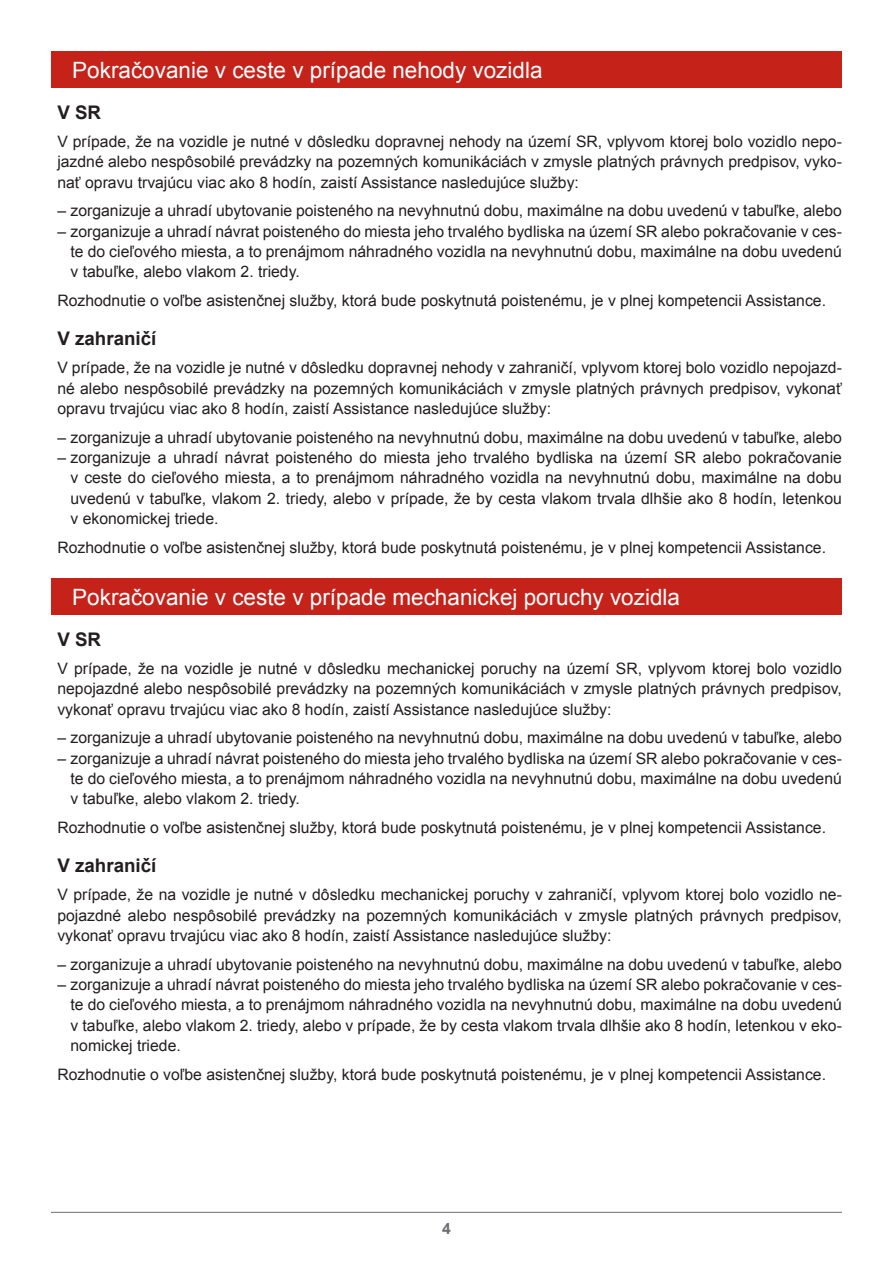
<style>
.page{position:relative;width:893px;height:1263px;background:#fff}
.page>*{position:absolute;margin:0;border:0;box-sizing:border-box;transform-origin:0 0}
.t1{font:22.5px "Arial";color:#fff}
.t2{font:700 18.75px "Arial";color:#231f20}
.t3{font:15.75px/20.2px "Arial";color:#231f20;text-align:justify}
.t4{font:700 15.75px "Arial";color:#6c6d70}
</style>
<div class="page">
<hr style="left:51px;top:1212px;width:791px;height:1px;background:#6c6d70">
<div style="left:51px;top:578px;width:791px;height:37px;background:#c5221a"></div>
<div style="left:51px;top:51px;width:791px;height:37px;background:#c5221a"></div>
<h1 class="t1" style="left:72px;top:55px;width:472px">Pokračovanie v ceste v prípade nehody vozidla</h1>
<p class="t2" style="left:57px;top:99px;width:45px">V SR</p>
<p class="t3" style="left:57px;top:132px;width:786px">V prípade, že na vozidle je nutné v dôsledku dopravnej nehody na území SR, vplyvom ktorej bolo vozidlo nepo&shy;jazdné alebo nespôsobilé prevádzky na pozemných komunikáciách v zmysle platných právnych predpisov, vyko&shy;nať opravu trvajúcu viac ako 8 hodín, zaistí Assistance nasledujúce služby:</p>
<p class="t3" style="left:57px;top:201px;width:786px">– zorganizuje a uhradí ubytovanie poisteného na nevyhnutnú dobu, maximálne na dobu uvedenú v tabuľke, alebo</p>
<p class="t3" style="left:71px;top:221px;width:773px;text-indent:-13px">– zorganizuje a uhradí návrat poisteného do miesta jeho trvalého bydliska na území SR alebo pokračovanie v ces&shy;te do cieľového miesta, a to prenájmom náhradného vozidla na nevyhnutnú dobu, maximálne na dobu uvedenú v tabuľke, alebo vlakom 2. triedy.</p>
<p class="t3" style="left:57px;top:290px;width:770px">Rozhodnutie o voľbe asistenčnej služby, ktorá bude poskytnutá poistenému, je v plnej kompetencii Assistance.</p>
<p class="t2" style="left:57px;top:326px;width:101px">V zahraničí</p>
<p class="t3" style="left:57px;top:358px;width:786px">V prípade, že na vozidle je nutné v dôsledku dopravnej nehody v zahraničí, vplyvom ktorej bolo vozidlo nepojazd&shy;né alebo nespôsobilé prevádzky na pozemných komunikáciách v zmysle platných právnych predpisov, vykonať opravu trvajúcu viac ako 8 hodín, zaistí Assistance nasledujúce služby:</p>
<p class="t3" style="left:57px;top:427px;width:786px">– zorganizuje a uhradí ubytovanie poisteného na nevyhnutnú dobu, maximálne na dobu uvedenú v tabuľke, alebo</p>
<p class="t3" style="left:71px;top:447px;width:773px;text-indent:-13px">– zorganizuje a uhradí návrat poisteného do miesta jeho trvalého bydliska na území SR alebo pokračovanie v ceste do cieľového miesta, a to prenájmom náhradného vozidla na nevyhnutnú dobu, maximálne na dobu uvedenú v tabuľke, vlakom 2. triedy, alebo v prípade, že by cesta vlakom trvala dlhšie ako 8 hodín, letenkou v ekonomickej triede.</p>
<p class="t3" style="left:57px;top:537px;width:770px">Rozhodnutie o voľbe asistenčnej služby, ktorá bude poskytnutá poistenému, je v plnej kompetencii Assistance.</p>
<h1 class="t1" style="left:72px;top:582px;width:609px">Pokračovanie v ceste v prípade mechanickej poruchy vozidla</h1>
<p class="t2" style="left:57px;top:626px;width:45px">V SR</p>
<p class="t3" style="left:57px;top:658px;width:786px">V prípade, že na vozidle je nutné v dôsledku mechanickej poruchy na území SR, vplyvom ktorej bolo vozidlo nepojazdné alebo nespôsobilé prevádzky na pozemných komunikáciách v zmysle platných právnych predpisov, vykonať opravu trvajúcu viac ako 8 hodín, zaistí Assistance nasledujúce služby:</p>
<p class="t3" style="left:57px;top:728px;width:786px">– zorganizuje a uhradí ubytovanie poisteného na nevyhnutnú dobu, maximálne na dobu uvedenú v tabuľke, alebo</p>
<p class="t3" style="left:70px;top:748px;width:773px;text-indent:-13px">– zorganizuje a uhradí návrat poisteného do miesta jeho trvalého bydliska na území SR alebo pokračovanie v ces&shy;te do cieľového miesta, a to prenájmom náhradného vozidla na nevyhnutnú dobu, maximálne na dobu uvedenú v tabuľke, alebo vlakom 2. triedy.</p>
<p class="t3" style="left:57px;top:817px;width:770px">Rozhodnutie o voľbe asistenčnej služby, ktorá bude poskytnutá poistenému, je v plnej kompetencii Assistance.</p>
<p class="t2" style="left:57px;top:853px;width:101px">V zahraničí</p>
<p class="t3" style="left:57px;top:885px;width:786px">V prípade, že na vozidle je nutné v dôsledku mechanickej poruchy v zahraničí, vplyvom ktorej bolo vozidlo ne&shy;pojazdné alebo nespôsobilé prevádzky na pozemných komunikáciách v zmysle platných právnych predpisov, vykonať opravu trvajúcu viac ako 8 hodín, zaistí Assistance nasledujúce služby:</p>
<p class="t3" style="left:57px;top:954px;width:786px">– zorganizuje a uhradí ubytovanie poisteného na nevyhnutnú dobu, maximálne na dobu uvedenú v tabuľke, alebo</p>
<p class="t3" style="left:71px;top:974px;width:773px;text-indent:-13px">– zorganizuje a uhradí návrat poisteného do miesta jeho trvalého bydliska na území SR alebo pokračovanie v ces&shy;te do cieľového miesta, a to prenájmom náhradného vozidla na nevyhnutnú dobu, maximálne na dobu uvedenú v tabuľke, alebo vlakom 2. triedy, alebo v prípade, že by cesta vlakom trvala dlhšie ako 8 hodín, letenkou v eko&shy;nomickej triede.</p>
<p class="t3" style="left:57px;top:1064px;width:770px">Rozhodnutie o voľbe asistenčnej služby, ktorá bude poskytnutá poistenému, je v plnej kompetencii Assistance.</p>
<p class="t4" style="left:442px;top:1218px;width:10px">4</p>
</div>
